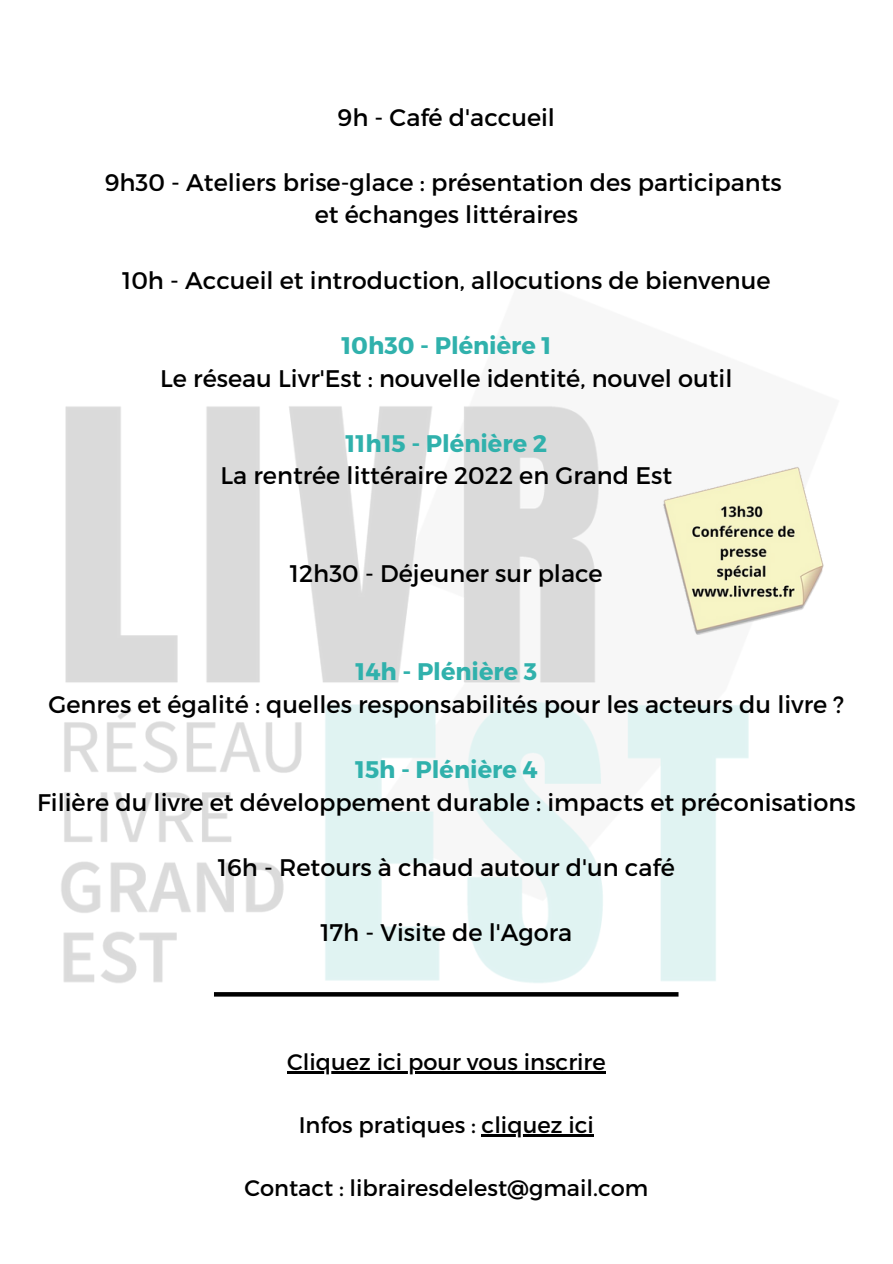
<style>
.page{position:relative;width:893px;height:1264px;background:#fff}
.page>*{position:absolute;margin:0;border:0;box-sizing:border-box;transform-origin:0 0}
.t1{font:24px/32.5px "Montserrat";color:#000;text-align:center}
.t2{font:700 24px "Montserrat";color:#30b1ac}
.t3{font:22.5px "Montserrat";color:#000}
</style>
<div class="page">
<img style="left:61px;top:406px;width:688px;height:590px">
<hr style="left:287px;top:1071px;width:318px;height:2px;background:#000">
<hr style="left:481px;top:1134px;width:113px;height:2px;background:#000">
<img style="left:659px;top:465px;width:165px;height:169px">
<svg style="left:214px;top:992px;width:464px;height:4px;fill:#000"></svg>
<p class="t1" style="left:337px;top:100px;width:219px">9h - Café d'accueil</p>
<p class="t1" style="left:105px;top:165px;width:678px">9h30 - Ateliers brise-glace : présentation des participants et échanges littéraires</p>
<p class="t1" style="left:122px;top:263px;width:650px">10h - Accueil et introduction, allocutions de bienvenue</p>
<p class="t2" style="left:341px;top:330px;width:211px">10h30 - Plénière 1</p>
<p class="t1" style="left:160px;top:360px;width:573px">Le réseau Livr'Est : nouvelle identité, nouvel outil</p>
<p class="t2" style="left:345px;top:427px;width:203px">11h15 - Plénière 2</p>
<p class="t1" style="left:220px;top:458px;width:453px">La rentrée littéraire 2022 en Grand Est</p>
<p class="t1" style="left:290px;top:556px;width:314px">12h30 - Déjeuner sur place</p>
<p class="t2" style="left:355px;top:656px;width:183px">14h - Plénière 3</p>
<p class="t1" style="left:48px;top:686px;width:797px">Genres et égalité : quelles responsabilités pour les acteurs du livre ?</p>
<p class="t2" style="left:355px;top:753px;width:184px">15h - Plénière 4</p>
<p class="t1" style="left:37px;top:784px;width:819px">Filière du livre et développement durable : impacts et préconisations</p>
<p class="t1" style="left:218px;top:849px;width:458px">16h - Retours à chaud autour d'un café</p>
<p class="t1" style="left:320px;top:914px;width:253px">17h - Visite de l'Agora</p>
<p class="t3" style="left:287px;top:1047px;width:320px">Cliquez ici pour vous inscrire</p>
<p class="t3" style="left:299px;top:1110px;width:297px">Infos pratiques : cliquez ici</p>
<p class="t3" style="left:244px;top:1173px;width:405px">Contact : librairesdelest@gmail.com</p>
</div>
